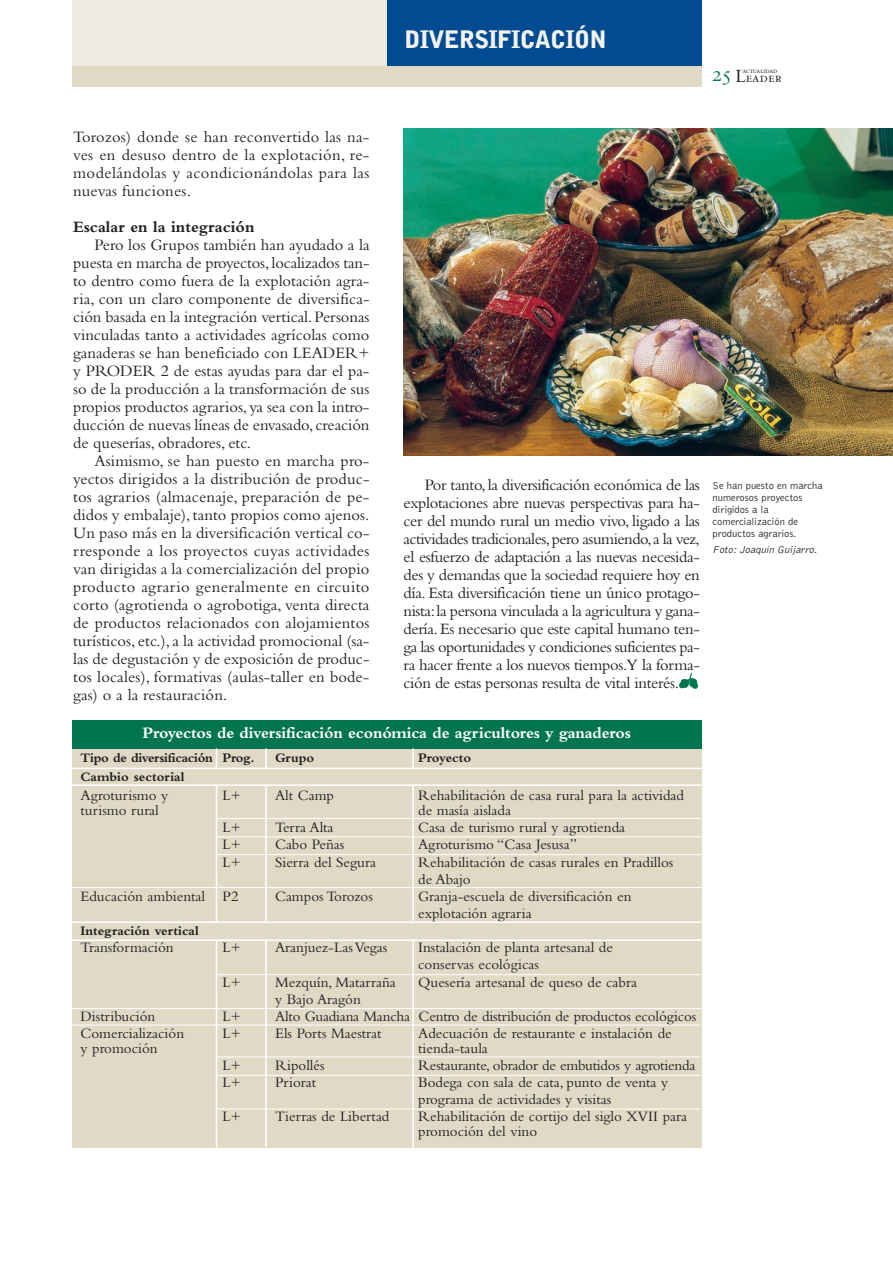
<style>
.page{position:relative;width:893px;height:1263px;background:#fff}
.page>*{position:absolute;margin:0;border:0;box-sizing:border-box;transform-origin:0 0}
.t1{font:900 24px "Bell Gothic";letter-spacing:-.03em;color:#f4f2ed}
.t2{font:22.5px "Bembo SC";color:#00754f}
.t3{font:16.5px/18px "Bembo";color:#231f20;text-align:justify}
.t4{font:700 16.5px "Bembo";letter-spacing:-.01em;color:#fff}
.t5{font:700 16.5px "Bembo";color:#231f20}
.t6{font:15px/17.1px "Bembo";color:#231f20}
.t7{font:14.25px "Bembo SC";letter-spacing:.015em;color:#231f20}
.t8{font:700 13.5px "Bembo";color:#231f20}
.t9{font:700 13.5px "Bembo";letter-spacing:-.025em;color:#231f20}
.t10{font:300 10.5px/12px "Bell Gothic";color:#231f20}
.t11{font:italic 300 10.5px "Bell Gothic";color:#231f20}
.t12{font:7.5px "Bembo SC";letter-spacing:-.04em;color:#231f20}
.s1{font-size:19.5px}
</style>
<div class="page">
<div style="left:73px;top:65px;width:629px;height:21px;background:#dfd9c6"></div>
<div style="left:73px;top:0;width:314px;height:65px;background:#eeebe1"></div>
<div style="left:387px;top:0;width:315px;height:65px;background:#014b92"></div>
<img style="left:404px;top:128px;width:489px;height:328px">
<img style="left:680px;top:673px;width:18px;height:15px">
<div style="left:72px;top:749px;width:629px;height:398px;background:#dfd9c6"></div>
<div style="left:72px;top:720px;width:629px;height:28px;background:#00754f"></div>
<hr style="left:71px;top:768px;width:630px;height:1px;background:#fff">
<hr style="left:71px;top:784px;width:630px;height:2px;background:#fff">
<hr style="left:217px;top:818px;width:484px;height:1px;background:#fff">
<hr style="left:217px;top:836px;width:484px;height:1px;background:#fff">
<hr style="left:216px;top:854px;width:485px;height:1px;background:#fff">
<hr style="left:71px;top:887px;width:630px;height:1px;background:#fff">
<hr style="left:71px;top:921px;width:630px;height:2px;background:#fff">
<hr style="left:71px;top:939px;width:630px;height:2px;background:#fff">
<hr style="left:217px;top:974px;width:484px;height:1px;background:#fff">
<hr style="left:217px;top:1075px;width:484px;height:1px;background:#fff">
<hr style="left:71px;top:1008px;width:630px;height:1px;background:#fff">
<hr style="left:71px;top:1025px;width:630px;height:1px;background:#fff">
<hr style="left:217px;top:1056px;width:484px;height:1px;background:#fff">
<hr style="left:216px;top:1108px;width:485px;height:1px;background:#fff">
<hr style="left:216px;top:785px;width:1px;height:137px;background:#fff">
<svg style="left:216px;top:748px;width:1px;height:20px"></svg>
<hr style="left:265px;top:785px;width:2px;height:136px;background:#fff">
<hr style="left:265px;top:748px;width:2px;height:21px;background:#fff">
<hr style="left:412px;top:785px;width:2px;height:136px;background:#fff">
<hr style="left:216px;top:940px;width:1px;height:208px;background:#fff">
<hr style="left:265px;top:940px;width:2px;height:207px;background:#fff">
<hr style="left:412px;top:940px;width:2px;height:208px;background:#fff">
<hr style="left:412px;top:748px;width:2px;height:21px;background:#fff">
<p class="t3" style="left:73px;top:130px;width:298px">Torozos) donde se han reconvertido las na&shy;ves en desuso dentro de la explotación, re&shy;modelándolas y acondicionándolas para las nuevas funciones.</p>
<p class="t5" style="left:73px;top:222px;width:183px">Escalar en la integración</p>
<p class="t3" style="left:73px;top:238px;width:298px;text-indent:21px">Pero los Grupos también han ayudado a la puesta en marcha de proyectos,localizados tan&shy;to dentro como fuera de la explotación agra&shy;ria, con un claro componente de diversifica&shy;ción basada en la integración vertical.Personas vinculadas tanto a actividades agrícolas como ganaderas se han beneficiado con LEADER+ y PRODER 2 de estas ayudas para dar el pa&shy;so de la producción a la transformación de sus propios productos agrarios,ya sea con la intro&shy;ducción de nuevas líneas de envasado,creación de queserías, obradores, etc.</p>
<p class="t3" style="left:73px;top:454px;width:298px;text-indent:21px">Asimismo, se han puesto en marcha pro&shy;yectos dirigidos a la distribución de produc&shy;tos agrarios (almacenaje, preparación de pe&shy;didos y embalaje), tanto propios como ajenos.<br>Un paso más en la diversificación vertical co&shy;rresponde a los proyectos cuyas actividades van dirigidas a la comercialización del propio producto agrario generalmente en circuito corto (agrotienda o agrobotiga, venta directa de productos relacionados con alojamientos turísticos, etc.), a la actividad promocional (sa&shy;las de degustación y de exposición de produc&shy;tos locales), formativas (aulas-taller en bode&shy;gas) o a la restauración.</p>
<h1 class="t1" style="left:404px;top:29px;width:204px">DIVERSIFICACIÓN</h1>
<h2 class="t2" style="left:712px;top:60px;width:22px">25</h2>
<p class="t12" style="left:742px;top:66px;width:36px">actualidad</p>
<p class="t7" style="left:735px;top:69px;width:48px"><span class="s1">L</span>eader</p>
<p class="t3" style="left:404px;top:477px;width:298px;text-indent:21px">Por tanto,la diversificación económica de las explotaciones abre nuevas perspectivas para ha&shy;cer del mundo rural un medio vivo, ligado a las actividades tradicionales,pero asumiendo,a la vez, el esfuerzo de adaptación a las nuevas necesida&shy;des y demandas que la sociedad requiere hoy en día. Esta diversificación tiene un único protago&shy;nista:la persona vinculada a la agricultura y gana&shy;dería.Es necesario que este capital humano ten&shy;ga las oportunidades y condiciones suficientes pa&shy;ra hacer frente a los nuevos tiempos.Y la forma&shy;ción de estas personas resulta de vital interés.</p>
<p class="t10" style="left:713px;top:480px;width:112px">Se han puesto en marcha numerosos proyectos dirigidos a la comercialización de productos agrarios.</p>
<p class="t11" style="left:713px;top:545px;width:108px">Foto: Joaquín Guijarro.</p>
<p class="t4" style="left:143px;top:727px;width:490px">Proyectos de diversificación económica de agricultores y ganaderos</p>
<p class="t9" style="left:81px;top:753px;width:176px">Tipo de diversificación Prog.</p>
<p class="t8" style="left:275px;top:753px;width:41px">Grupo</p>
<p class="t8" style="left:418px;top:753px;width:54px">Proyecto</p>
<p class="t8" style="left:81px;top:772px;width:105px">Cambio sectorial</p>
<p class="t6" style="left:81px;top:788px;width:89px">Agroturismo y</p>
<p class="t6" style="left:223px;top:788px;width:20px">L+</p>
<p class="t6" style="left:275px;top:788px;width:60px">Alt Camp</p>
<p class="t6" style="left:418px;top:788px;width:267px">Rehabilitación de casa rural para la actividad</p>
<p class="t6" style="left:81px;top:803px;width:80px">turismo rural</p>
<p class="t6" style="left:418px;top:803px;width:94px">de masía aislada</p>
<p class="t6" style="left:223px;top:821px;width:20px">L+</p>
<p class="t6" style="left:275px;top:821px;width:60px">Terra Alta</p>
<p class="t6" style="left:418px;top:821px;width:208px">Casa de turismo rural y agrotienda</p>
<p class="t6" style="left:223px;top:838px;width:20px">L+</p>
<p class="t6" style="left:275px;top:838px;width:71px">Cabo Peñas</p>
<p class="t6" style="left:418px;top:838px;width:160px">Agroturismo “Casa Jesusa”</p>
<p class="t6" style="left:223px;top:855px;width:20px">L+</p>
<p class="t6" style="left:275px;top:855px;width:102px">Sierra del Segura</p>
<p class="t6" style="left:418px;top:855px;width:257px">Rehabilitación de casas rurales en Pradillos de Abajo</p>
<p class="t6" style="left:81px;top:889px;width:159px">Educación ambiental P2</p>
<p class="t6" style="left:275px;top:889px;width:99px">Campos Torozos</p>
<p class="t6" style="left:418px;top:889px;width:215px">Granja-escuela de diversificación en explotación agraria</p>
<p class="t8" style="left:81px;top:926px;width:120px">Integración vertical</p>
<p class="t6" style="left:81px;top:940px;width:95px">Transformación</p>
<p class="t6" style="left:223px;top:940px;width:20px">L+</p>
<p class="t6" style="left:275px;top:940px;width:114px">Aranjuez-Las Vegas</p>
<p class="t6" style="left:418px;top:940px;width:196px">Instalación de planta artesanal de conservas ecológicas</p>
<p class="t6" style="left:223px;top:975px;width:20px">L+</p>
<p class="t6" style="left:275px;top:975px;width:122px">Mezquín, Matarraña</p>
<p class="t6" style="left:418px;top:975px;width:220px">Quesería artesanal de queso de cabra</p>
<p class="t6" style="left:275px;top:992px;width:87px">y Bajo Aragón</p>
<p class="t6" style="left:81px;top:1009px;width:76px">Distribución</p>
<p class="t6" style="left:223px;top:1009px;width:20px">L+</p>
<p class="t6" style="left:275px;top:1009px;width:423px">Alto Guadiana Mancha Centro de distribución de productos ecológicos</p>
<p class="t6" style="left:81px;top:1026px;width:105px">Comercialización</p>
<p class="t6" style="left:223px;top:1026px;width:20px">L+</p>
<p class="t6" style="left:275px;top:1026px;width:108px">Els Ports Maestrat</p>
<p class="t6" style="left:418px;top:1026px;width:255px">Adecuación de restaurante e instalación de</p>
<p class="t6" style="left:81px;top:1041px;width:79px">y promoción</p>
<p class="t6" style="left:418px;top:1041px;width:71px">tienda-taula</p>
<p class="t6" style="left:223px;top:1058px;width:20px">L+</p>
<p class="t6" style="left:275px;top:1058px;width:51px">Ripollés</p>
<p class="t6" style="left:418px;top:1058px;width:279px">Restaurante, obrador de embutidos y agrotienda</p>
<p class="t6" style="left:223px;top:1075px;width:20px">L+</p>
<p class="t6" style="left:275px;top:1075px;width:43px">Priorat</p>
<p class="t6" style="left:418px;top:1075px;width:251px">Bodega con sala de cata, punto de venta y programa de actividades y visitas</p>
<p class="t6" style="left:223px;top:1110px;width:20px">L+</p>
<p class="t6" style="left:275px;top:1110px;width:116px">Tierras de Libertad</p>
<p class="t6" style="left:418px;top:1111px;width:270px;line-height:15px">Rehabilitación de cortijo del siglo XVII para promoción del vino</p>
</div>
